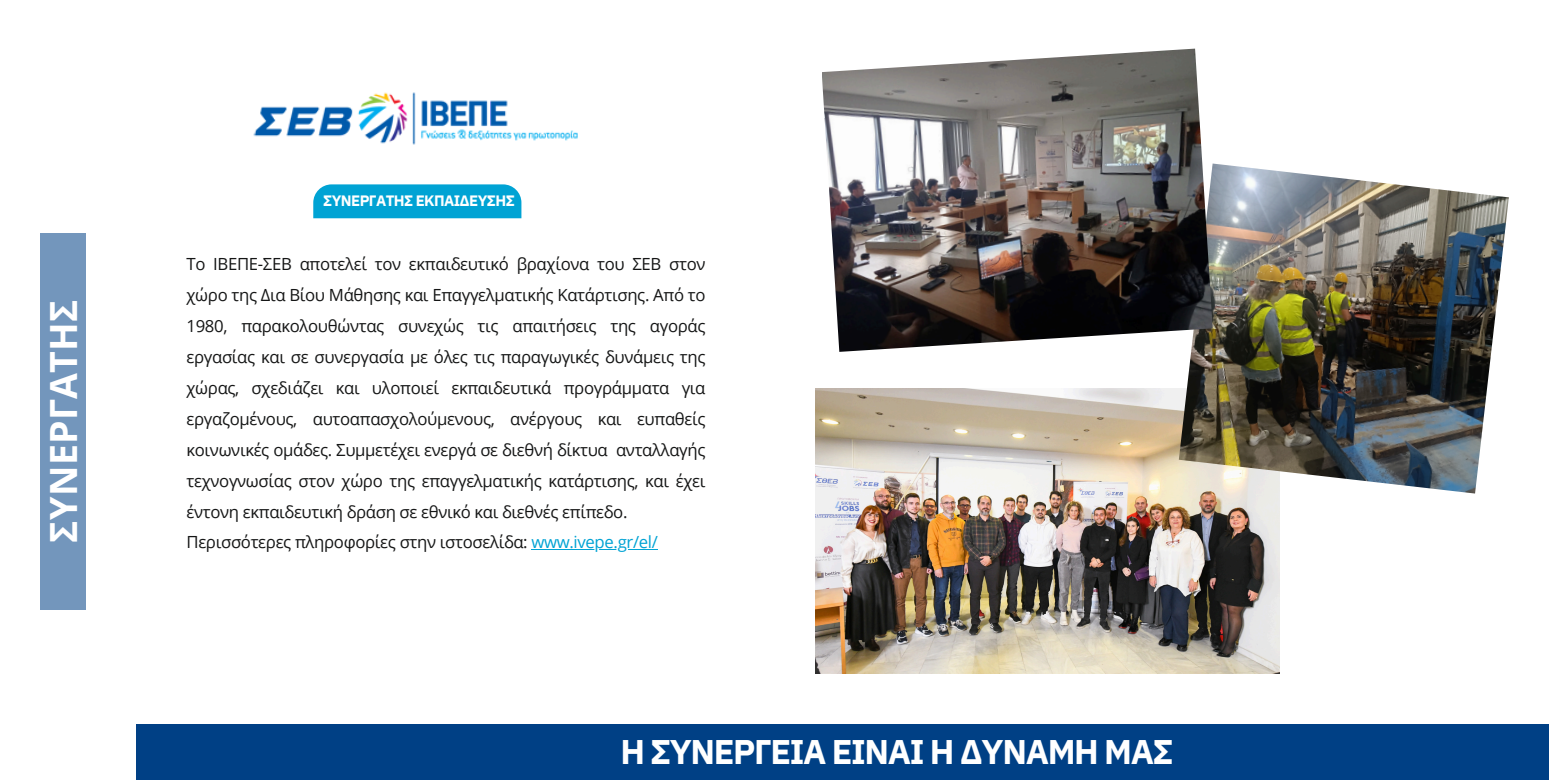
<style>
.page{position:relative;width:1559px;height:780px;background:#fff}
.page>*{position:absolute;margin:0;border:0;box-sizing:border-box;transform-origin:0 0}
.t1{font:700 37.5px "Open Sans";letter-spacing:.01em;color:#fff}
.t2{font:700 34.12px "IBM Plex Sans";letter-spacing:-.04em;color:#fff}
.t3{font:16.75px/31px "Open Sans";letter-spacing:-.02em;color:#151616}
.t4{font:700 15px "IBM Plex Sans";letter-spacing:-.04em;color:#fff}
.s1{color:#00a3d4}
</style>
<div class="page">
<div style="left:136px;top:724px;width:1413px;height:56px;background:#004085"></div>
<div style="left:41px;top:234px;width:45px;height:376px;background:#7396bc"></div>
<div style="left:313px;top:184px;width:208px;height:34px;background:#00a3d4"></div>
<img style="left:253px;top:92px;width:325px;height:53px">
<img style="left:815px;top:389px;width:464px;height:285px">
<img style="left:1179px;top:164px;width:330px;height:330px">
<img style="left:822px;top:49px;width:391px;height:303px">
<hr style="left:531px;top:549px;width:127px;height:1px;background:#00a3d4">
<h2 class="t1" style="left:37px;top:543px;width:245px;rotate:-90deg">ΣΥΝΕΡΓΑΤΗΣ</h2>
<p class="t4" style="left:323px;top:191px;width:193px">ΣΥΝΕΡΓΑΤΗΣ ΕΚΠΑΙΔΕΥΣΗΣ</p>
<p class="t3" style="left:186px;top:248px;width:521px">Το ΙΒΕΠΕ-ΣΕΒ αποτελεί τον εκπαιδευτικό βραχίονα του ΣΕΒ στον χώρο της Δια Βίου Μάθησης και Επαγγελματικής Κατάρτισης. Από το 1980, παρακολουθώντας συνεχώς τις απαιτήσεις της αγοράς εργασίας και σε συνεργασία με όλες τις παραγωγικές δυνάμεις της χώρας, σχεδιάζει και υλοποιεί εκπαιδευτικά προγράμματα για εργαζομένους, αυτοαπασχολούμενους, ανέργους και ευπαθείς κοινωνικές ομάδες. Συμμετέχει ενεργά σε διεθνή δίκτυα ανταλλαγής τεχνογνωσίας στον χώρο της επαγγελματικής κατάρτισης, και έχει έντονη εκπαιδευτική δράση σε εθνικό και διεθνές επίπεδο.<br>Περισσότερες πληροφορίες στην ιστοσελίδα: <span class="s1">www.ivepe.gr/el/</span></p>
<p class="t2" style="left:620px;top:729px;width:555px">Η ΣΥΝΕΡΓΕΙΑ ΕΙΝΑΙ Η ΔΥΝΑΜΗ ΜΑΣ</p>
</div>
